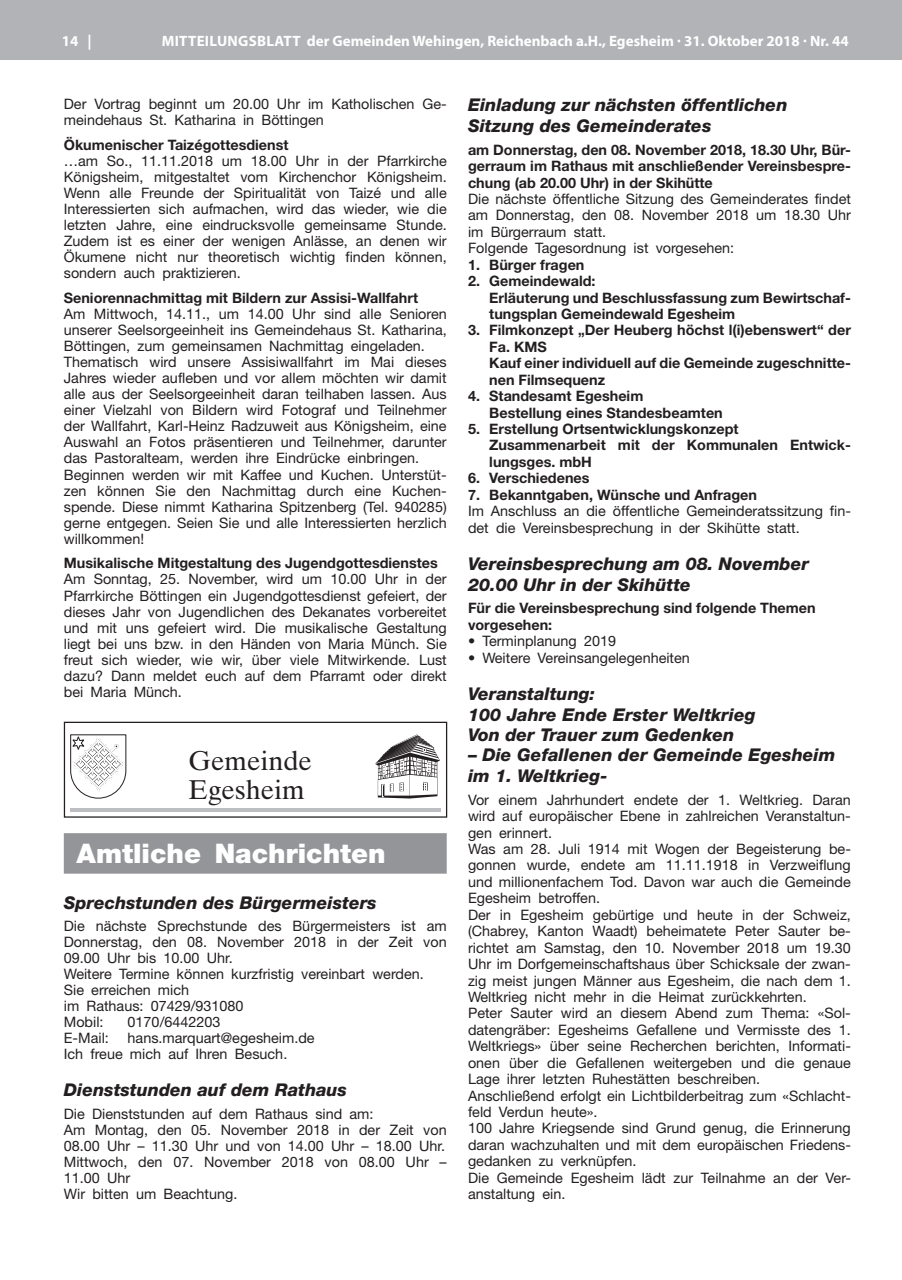
<style>
.page{position:relative;width:902px;height:1280px;background:#fff}
.page>*{position:absolute;margin:0;border:0;box-sizing:border-box;transform-origin:0 0}
.t1{font:27.15px/28.8px "Times Ten";color:#231f20}
.t2{font:900 27px "Helvetica Neue";color:#fff}
.t3{font:italic 800 17.55px/20.4px "Helvetica Neue";color:#231f20}
.t4{font:700 15px "Myriad Pro";color:#fff}
.t5{font:14.4px/16px "Helvetica Neue";color:#231f20}
.t6{font:700 14.4px/16.5px "Helvetica Neue";color:#231f20}
</style>
<div class="page">
<hr style="left:901px;top:0;width:1px;height:60px;background:#b2b3b7">
<div style="left:0;top:0;width:901px;height:60px;background:#b2b3b7"></div>
<div style="left:64px;top:833px;width:382px;height:41px;background:#939598"></div>
<div style="left:64px;top:722px;width:383px;height:96px;border:1px solid #231f20"></div>
<svg style="left:375px;top:734px;width:65px;height:64px"></svg>
<svg style="left:70px;top:734px;width:57px;height:65px"></svg>
<hr style="left:70px;top:808px;width:371px;height:3px;background:#bdbec1">
<p class="t4" style="left:62px;top:31px;width:31px">14 |</p>
<p class="t4" style="left:162px;top:31px;width:688px">MITTEILUNGSBLATT der Gemeinden Wehingen, Reichenbach a.H., Egesheim · 31. Oktober 2018 · Nr. 44</p>
<p class="t5" style="left:64px;top:96px;width:384px">Der Vortrag beginnt um 20.00 Uhr im Katholischen Ge&shy;meindehaus St. Katharina in Böttingen</p>
<p class="t6" style="left:64px;top:136px;width:226px">Ökumenischer Taizégottesdienst</p>
<p class="t5" style="left:64px;top:152px;width:384px;text-align:justify">…am So., 11.11.2018 um 18.00 Uhr in der Pfarrkirche Königsheim, mitgestaltet vom Kirchenchor Königsheim.<br>Wenn alle Freunde der Spiritualität von Taizé und alle Interessierten sich aufmachen, wird das wieder, wie die letzten Jahre, eine eindrucksvolle gemeinsame Stunde.<br>Zudem ist es einer der wenigen Anlässe, an denen wir Ökumene nicht nur theoretisch wichtig finden können, sondern auch praktizieren.</p>
<p class="t6" style="left:64px;top:289px;width:356px">Seniorennachmittag mit Bildern zur Assisi-Wallfahrt</p>
<p class="t5" style="left:64px;top:306px;width:384px">Am Mittwoch, 14.11., um 14.00 Uhr sind alle Senioren unserer Seelsorgeeinheit ins Gemeindehaus St. Katharina, Böttingen, zum gemeinsamen Nachmittag eingeladen.<br>Thematisch wird unsere Assisiwallfahrt im Mai dieses Jahres wieder aufleben und vor allem möchten wir damit alle aus der Seelsorgeeinheit daran teilhaben lassen. Aus einer Vielzahl von Bildern wird Fotograf und Teilnehmer der Wallfahrt, Karl-Heinz Radzuweit aus Königsheim, eine Auswahl an Fotos präsentieren und Teilnehmer, darunter das Pastoralteam, werden ihre Eindrücke einbringen.<br>Beginnen werden wir mit Kaffee und Kuchen. Unterstüt&shy;zen können Sie den Nachmittag durch eine Kuchen&shy;spende. Diese nimmt Katharina Spitzenberg (Tel. 940285) gerne entgegen. Seien Sie und alle Interessierten herzlich willkommen!</p>
<p class="t6" style="left:64px;top:555px;width:375px">Musikalische Mitgestaltung des Jugendgottesdienstes</p>
<p class="t5" style="left:64px;top:571px;width:384px;text-align:justify">Am Sonntag, 25. November, wird um 10.00 Uhr in der Pfarrkirche Böttingen ein Jugendgottesdienst gefeiert, der dieses Jahr von Jugendlichen des Dekanates vorbereitet und mit uns gefeiert wird. Die musikalische Gestaltung liegt bei uns bzw. in den Händen von Maria Münch. Sie freut sich wieder, wie wir, über viele Mitwirkende. Lust dazu? Dann meldet euch auf dem Pfarramt oder direkt bei Maria Münch.</p>
<h1 class="t1" style="left:188px;top:746px;width:125px">Gemeinde<br>Egesheim</h1>
<h2 class="t2" style="left:77px;top:837px;width:310px">Amtliche Nachrichten</h2>
<p class="t3" style="left:64px;top:892px;width:314px">Sprechstunden des Bürgermeisters</p>
<p class="t5" style="left:64px;top:917px;width:384px">Die nächste Sprechstunde des Bürgermeisters ist am Donnerstag, den 08. November 2018 in der Zeit von 09.00 Uhr bis 10.00 Uhr.<br>Weitere Termine können kurzfristig vereinbart werden.<br>Sie erreichen mich<br>im Rathaus: 07429/931080<br>Mobil:</p>
<p class="t5" style="left:128px;top:1014px;width:94px">0170/6442203</p>
<p class="t5" style="left:64px;top:1030px;width:252px;text-indent:64px">hans.marquart@egesheim.de<br>Ich freue mich auf Ihren Besuch.</p>
<p class="t3" style="left:64px;top:1080px;width:285px">Dienststunden auf dem Rathaus</p>
<p class="t5" style="left:64px;top:1105px;width:384px">Die Dienststunden auf dem Rathaus sind am:<br>Am Montag, den 05. November 2018 in der Zeit von 08.00 Uhr – 11.30 Uhr und von 14.00 Uhr – 18.00 Uhr.<br>Mittwoch, den 07. November 2018 von 08.00 Uhr – 11.00 Uhr<br>Wir bitten um Beachtung.</p>
<p class="t5" style="left:64px;top:1030px;width:47px">E-Mail:</p>
<p class="t3" style="left:468px;top:95px;width:321px">Einladung zur nächsten öffentlichen<br>Sitzung des Gemeinderates</p>
<p class="t6" style="left:468px;top:141px;width:384px;text-align:justify">am Donnerstag, den 08. November 2018, 18.30 Uhr, Bür&shy;gerraum im Rathaus mit anschließender Vereinsbespre&shy;chung (ab 20.00 Uhr) in der Skihütte</p>
<p class="t5" style="left:468px;top:190px;width:384px;line-height:16.5px">Die nächste öffentliche Sitzung des Gemeinderates findet am Donnerstag, den 08. November 2018 um 18.30 Uhr im Bürgerraum statt.<br>Folgende Tagesordnung ist vorgesehen:</p>
<p class="t6" style="left:468px;top:256px;width:118px">1. Bürger fragen</p>
<p class="t6" style="left:489px;top:272px;width:363px;text-indent:-21px">2. Gemeindewald:<br>Erläuterung und Beschlussfassung zum Bewirtschaf&shy;tungsplan Gemeindewald Egesheim</p>
<p class="t6" style="left:489px;top:322px;width:363px;text-indent:-21px">3. Filmkonzept „Der Heuberg höchst l(i)ebenswert“ der Fa. KMS<br>Kauf einer individuell auf die Gemeinde zugeschnitte&shy;nen Filmsequenz</p>
<p class="t6" style="left:489px;top:387px;width:235px;text-indent:-21px">4. Standesamt Egesheim<br>Bestellung eines Standesbeamten</p>
<p class="t6" style="left:489px;top:420px;width:363px;text-indent:-21px">5. Erstellung Ortsentwicklungskonzept<br>Zusammenarbeit mit der Kommunalen Entwick&shy;lungsges. mbH</p>
<p class="t6" style="left:468px;top:470px;width:123px">6. Verschiedenes</p>
<p class="t6" style="left:468px;top:486px;width:290px">7. Bekanntgaben, Wünsche und Anfragen</p>
<p class="t5" style="left:468px;top:503px;width:384px;line-height:16.5px">Im Anschluss an die öffentliche Gemeinderatssitzung fin&shy;det die Vereinsbesprechung in der Skihütte statt.</p>
<p class="t3" style="left:468px;top:554px;width:342px">Vereinsbesprechung am 08. November<br>20.00 Uhr in der Skihütte</p>
<p class="t6" style="left:468px;top:600px;width:349px">Für die Vereinsbesprechung sind folgende Themen vorgesehen:</p>
<p class="t5" style="left:468px;top:633px;width:149px">• Terminplanung 2019</p>
<p class="t5" style="left:468px;top:649px;width:223px">• Weitere Vereinsangelegenheiten</p>
<p class="t3" style="left:468px;top:684px;width:289px">Veranstaltung:<br>100 Jahre Ende Erster Weltkrieg<br>Von der Trauer zum Gedenken</p>
<p class="t3" style="left:468px;top:745px;width:369px">– Die Gefallenen der Gemeinde Egesheim im 1. Weltkrieg-</p>
<p class="t5" style="left:468px;top:791px;width:384px;line-height:16.5px">Vor einem Jahrhundert endete der 1. Weltkrieg. Daran wird auf europäischer Ebene in zahlreichen Veranstaltun&shy;gen erinnert.<br>Was am 28. Juli 1914 mit Wogen der Begeisterung be&shy;gonnen wurde, endete am 11.11.1918 in Verzweiflung und millionenfachem Tod. Davon war auch die Gemeinde Egesheim betroffen.<br>Der in Egesheim gebürtige und heute in der Schweiz, (Chabrey, Kanton Waadt) beheimatete Peter Sauter be&shy;richtet am Samstag, den 10. November 2018 um 19.30<br>Uhr im Dorfgemeinschaftshaus über Schicksale der zwan&shy;zig meist jungen Männer aus Egesheim, die nach dem 1.<br>Weltkrieg nicht mehr in die Heimat zurückkehrten.<br>Peter Sauter wird an diesem Abend zum Thema: «Sol&shy;datengräber: Egesheims Gefallene und Vermisste des 1.<br>Weltkriegs» über seine Recherchen berichten, Informati&shy;onen über die Gefallenen weitergeben und die genaue Lage ihrer letzten Ruhestätten beschreiben.<br>Anschließend erfolgt ein Lichtbilderbeitrag zum «Schlacht&shy;feld Verdun heute».<br>100 Jahre Kriegsende sind Grund genug, die Erinnerung daran wachzuhalten und mit dem europäischen Friedens&shy;gedanken zu verknüpfen.<br>Die Gemeinde Egesheim lädt zur Teilnahme an der Ver&shy;anstaltung ein.</p>
</div>
